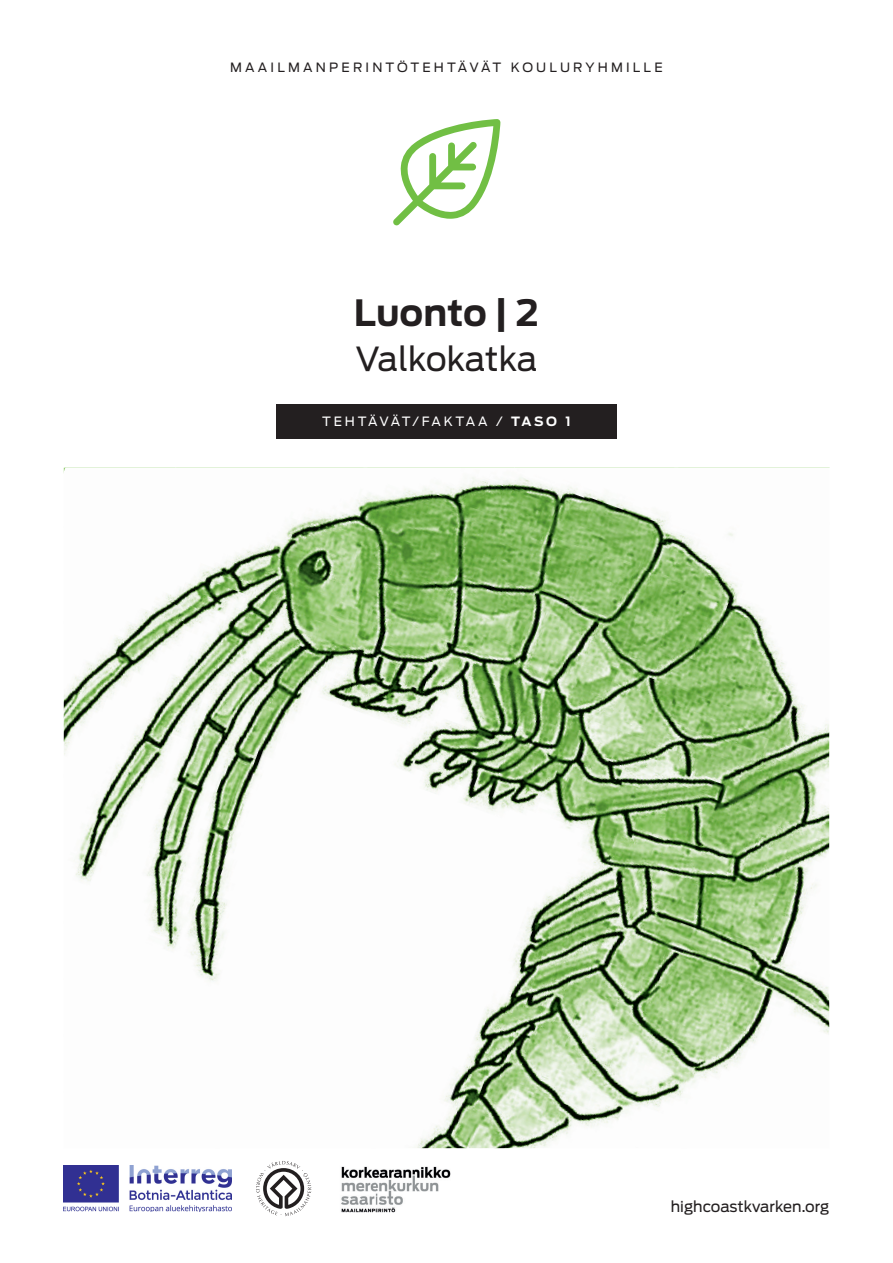
<style>
.page{position:relative;width:893px;height:1263px;background:#fff}
.page>*{position:absolute;margin:0;border:0;box-sizing:border-box;transform-origin:0 0}
.t1{font:700 36px "Antenna";color:#231f20}
.t2{font:33px "Antenna";letter-spacing:-.01em;color:#231f20}
.t3{font:15px "Antenna";color:#231f20}
.t4{font:12.75px "Antenna";letter-spacing:.25em;color:#231f20}
.t5{font:12.75px "Antenna";letter-spacing:.175em;color:#fff}
.s1{font-weight:700}
</style>
<div class="page">
<div style="left:276px;top:404px;width:341px;height:34px;background:#231f20"></div>
<img style="left:64px;top:1165px;width:167px;height:47px">
<svg style="left:256px;top:1161px;width:55px;height:55px"></svg>
<img style="left:341px;top:1166px;width:110px;height:47px">
<img style="left:686px;top:976px;width:143px;height:109px">
<img style="left:64px;top:616px;width:765px;height:360px">
<img style="left:143px;top:498px;width:686px;height:308px">
<img style="left:64px;top:921px;width:622px;height:227px">
<img style="left:496px;top:477px;width:333px;height:160px">
<img style="left:674px;top:477px;width:155px;height:47px">
<img style="left:64px;top:978px;width:467px;height:170px">
<img style="left:64px;top:1035px;width:311px;height:113px">
<img style="left:363px;top:477px;width:152px;height:40px">
<img style="left:64px;top:1091px;width:156px;height:57px">
<img style="left:64px;top:468px;width:112px;height:89px">
<img style="left:64px;top:696px;width:26px;height:81px">
<img style="left:64px;top:526px;width:31px;height:98px">
<svg style="left:393px;top:119px;width:107px;height:106px"></svg>
<p class="t4" style="left:230px;top:60px;width:434px">MAAILMANPERINTÖTEHTÄVÄT KOULURYHMILLE</p>
<h1 class="t1" style="left:354px;top:292px;width:187px">Luonto | 2</h1>
<h2 class="t2" style="left:355px;top:339px;width:183px">Valkokatka</h2>
<p class="t5" style="left:322px;top:414px;width:250px">TEHTÄVÄT/FAKTAA / <span class="s1">TASO 1</span></p>
<p class="t3" style="left:671px;top:1197px;width:160px">highcoastkvarken.org</p>
</div>
